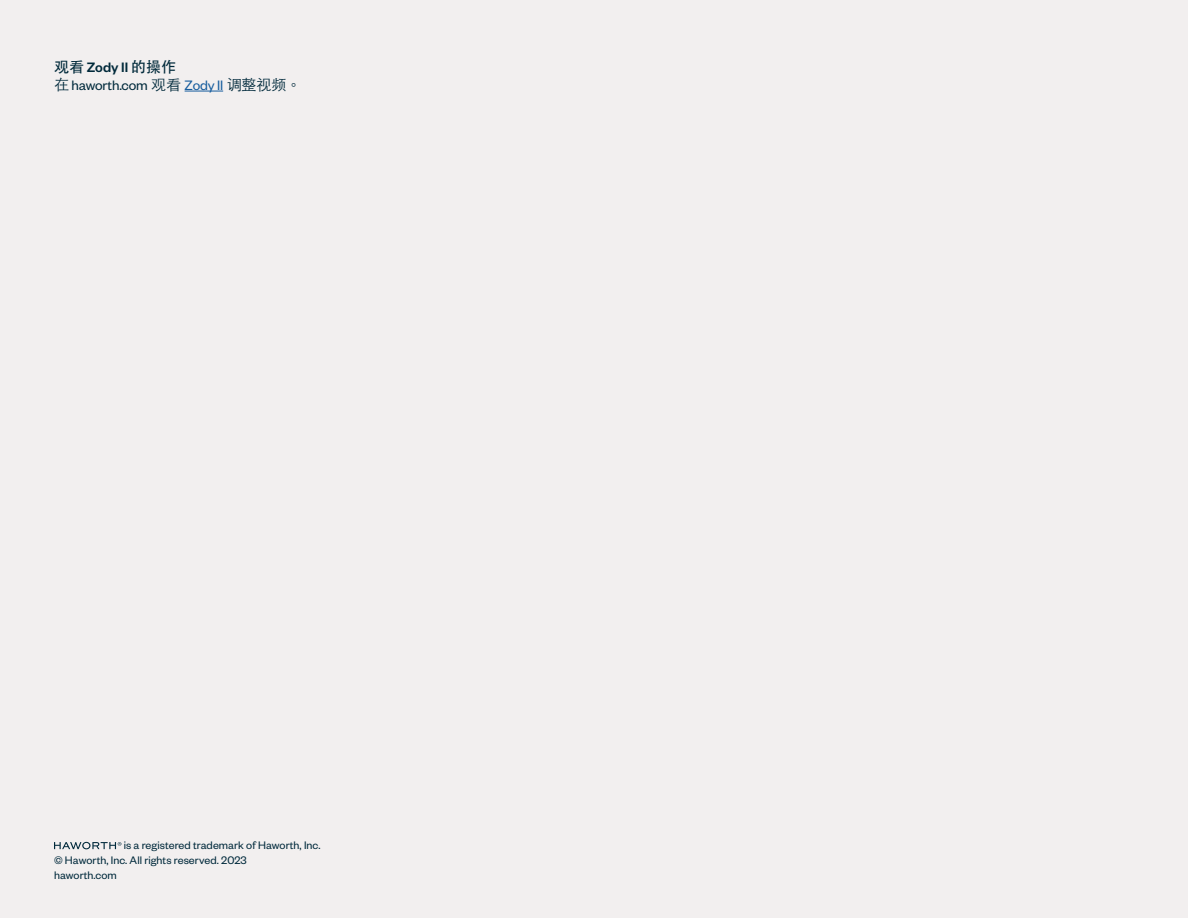
<style>
.page{position:relative;width:1188px;height:918px;background:#f2efef}
.page>*{position:absolute;margin:0;border:0;box-sizing:border-box;transform-origin:0 0}
.Founders_Standard_Text_10_12pt{font:15px "Founders Grotesk";letter-spacing:-.01em;color:#00293b}
.Body_Copy{font:500 15px "Founders Grotesk";color:#00293a}
.Founders___Subtext___8_10pt_-_Petrol{font:12px "Founders Grotesk";letter-spacing:.005em;color:#00293b}
.s1{font-family:"ST Heiti TC"}
.s2{font-family:"ST Heiti TC";font-weight:300}
.s3{color:#175d9e}
</style>
<div class="page">
<svg style="left:54px;top:842px;width:67px;height:7px"></svg>
<hr style="left:185px;top:91px;width:38px;height:1px;background:#175d9e">
<p class="Body_Copy" style="left:54px;top:58px;width:124px"><span class="s1">观看</span> Zody II <span class="s1">的操作</span></p>
<p class="Founders_Standard_Text_10_12pt" style="left:54px;top:76px;width:249px"><span class="s2">在</span> haworth.com <span class="s2">观看</span> <span class="s3">Zody II</span> <span class="s2">调整视频。</span></p>
<p class="Founders___Subtext___8_10pt_-_Petrol" style="left:124px;top:838px;width:198px">is a registered trademark of Haworth, Inc.</p>
<p class="Founders___Subtext___8_10pt_-_Petrol" style="left:54px;top:853px;width:194px">© Haworth, Inc. All rights reserved. 2023</p>
<p class="Founders___Subtext___8_10pt_-_Petrol" style="left:54px;top:868px;width:64px">haworth.com</p>
</div>
